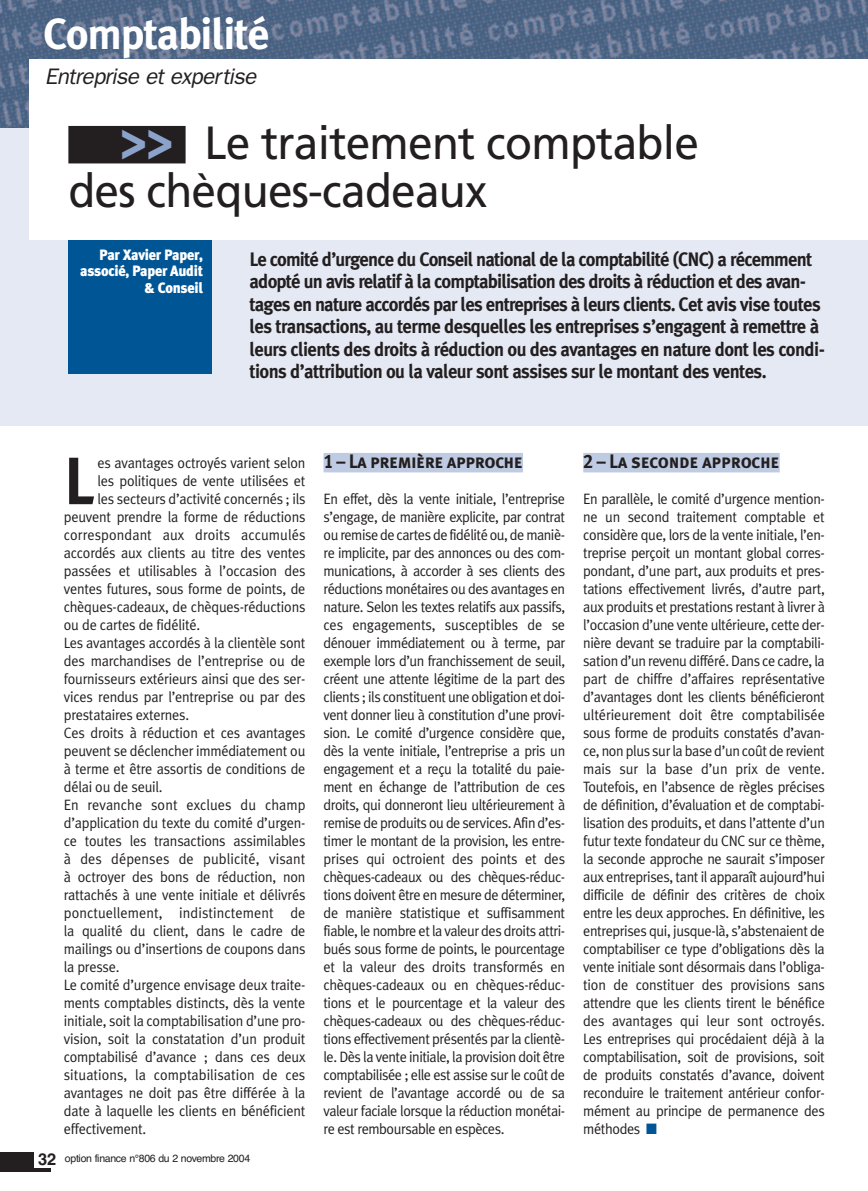
<style>
.page{position:relative;width:868px;height:1191px;background:#fff}
.page>*{position:absolute;margin:0;border:0;box-sizing:border-box;transform-origin:0 0}
.t1{font:700 66.9px "Meta Plus";color:#231f20;scale:.95 1}
.t2{font:46.5px/48px "Frutiger";letter-spacing:-.015em;color:#231f20;scale:.95 1}
.t3{font:700 43.5px "Meta Plus";letter-spacing:-.03em;color:#fff}
.t4{font:italic 22.5px "Franklin Gothic";color:#231f20}
.t5{font:700 19.5px/22.5px "Meta Plus";letter-spacing:-.035em;color:#231f20;scale:.95 1}
.t6{font:19.5px "Meta Plus Bold Caps";letter-spacing:-.025em;color:#231f20;scale:.95 1}
.t7{font:15px/18px "Meta Plus Normal";letter-spacing:-.015em;color:#231f20;text-align:justify;scale:.95 1}
.t8{font:15px "Meta Plus Normal";letter-spacing:.005em;color:#231f20;scale:.95 1}
.t9{font:900 15px/16.5px "Meta Plus";letter-spacing:-.015em;color:#fff;text-align:right;scale:.95 1}
.t10{font:10.5px "Helvetica";letter-spacing:-.03em;color:#231f20}
.s1{font-weight:900;font-size:57px;color:#8ba3cb}
.s2{font-weight:700;font-size:16.5px}
.s3{color:#005595}
</style>
<div class="page">
<img style="left:0;top:0;width:867px;height:128px">
<div style="left:0;top:1152px;width:51px;height:19px;background:#231f20"></div>
<div style="left:34px;top:1150px;width:791px;height:17px;background:#fff"></div>
<div style="left:0;top:128px;width:867px;height:297px;background:#e5e9f3"></div>
<div style="left:29px;top:59px;width:838px;height:181px;background:#fff"></div>
<div style="left:323px;top:453px;width:200px;height:19px;background:#bfcbe3"></div>
<div style="left:583px;top:453px;width:196px;height:19px;background:#bfcbe3"></div>
<div style="left:68px;top:126px;width:117px;height:37px;background:#231f20"></div>
<div style="left:68px;top:240px;width:143px;height:134px;background:#005595"></div>
<h3 class="t3" style="left:43px;top:18px;width:228px">Comptabilité</h3>
<h3 class="t4" style="left:45px;top:69px;width:217px">Entreprise et expertise</h3>
<h2 class="t2" style="left:68px;top:123px;width:665px;text-indent:52px"><span class="s1">&gt;&gt;</span> Le traitement comptable des chèques-cadeaux</h2>
<p class="t5" style="left:249px;top:250px;width:607px">Le comité d’urgence du Conseil national de la comptabilité (CNC) a récemment adopté un avis relatif à la comptabilisation des droits à réduction et des avan&shy;tages en nature accordés par les entreprises à leurs clients. Cet avis vise toutes les transactions, au terme desquelles les entreprises s’engagent à remettre à leurs clients des droits à réduction ou des avantages en nature dont les condi&shy;tions d’attribution ou la valeur sont assises sur le montant des ventes.</p>
<p class="t9" style="left:80px;top:248px;width:131px">Par Xavier Paper, associé, Paper Audit &amp; Conseil</p>
<h1 class="t1" style="left:64px;top:458px;width:34px">L</h1>
<p class="t7" style="left:98px;top:455px;width:220px">es avantages octroyés varient selon</p>
<p class="t7" style="left:98px;top:473px;width:220px">les politiques de vente utilisées et</p>
<p class="t7" style="left:98px;top:491px;width:220px">les secteurs d’activité concernés ; ils</p>
<p class="t7" style="left:64px;top:509px;width:256px">peuvent prendre la forme de réductions</p>
<p class="t8" style="left:64px;top:529px;width:256px">correspondant aux droits accumulés</p>
<p class="t7" style="left:64px;top:545px;width:256px">accordés aux clients au titre des ventes</p>
<p class="t7" style="left:64px;top:563px;width:256px">passées et utilisables à l’occasion des</p>
<p class="t7" style="left:64px;top:581px;width:256px">ventes futures, sous forme de points, de</p>
<p class="t7" style="left:64px;top:599px;width:256px">chèques-cadeaux, de chèques-réductions</p>
<p class="t7" style="left:64px;top:617px;width:145px">ou de cartes de fidélité.</p>
<p class="t7" style="left:64px;top:635px;width:256px">Les avantages accordés à la clientèle sont</p>
<p class="t7" style="left:64px;top:653px;width:256px">des marchandises de l’entreprise ou de</p>
<p class="t7" style="left:64px;top:671px;width:256px">fournisseurs extérieurs ainsi que des ser-</p>
<p class="t7" style="left:64px;top:689px;width:256px">vices rendus par l’entreprise ou par des</p>
<p class="t7" style="left:64px;top:707px;width:134px">prestataires externes.</p>
<p class="t7" style="left:64px;top:725px;width:256px">Ces droits à réduction et ces avantages</p>
<p class="t7" style="left:64px;top:743px;width:256px">peuvent se déclencher immédiatement ou</p>
<p class="t7" style="left:64px;top:761px;width:256px">à terme et être assortis de conditions de</p>
<p class="t7" style="left:64px;top:779px;width:105px">délai ou de seuil.</p>
<p class="t8" style="left:64px;top:799px;width:256px">En revanche sont exclues du champ</p>
<p class="t7" style="left:64px;top:815px;width:256px">d’application du texte du comité d’urgen-</p>
<p class="t7" style="left:64px;top:833px;width:256px">ce toutes les transactions assimilables</p>
<p class="t8" style="left:64px;top:853px;width:256px">à des dépenses de publicité, visant</p>
<p class="t7" style="left:64px;top:869px;width:256px">à octroyer des bons de réduction, non</p>
<p class="t7" style="left:64px;top:887px;width:256px">rattachés à une vente initiale et délivrés</p>
<p class="t8" style="left:64px;top:907px;width:256px">ponctuellement, indistinctement de</p>
<p class="t7" style="left:64px;top:923px;width:256px">la qualité du client, dans le cadre de</p>
<p class="t7" style="left:64px;top:941px;width:256px">mailings ou d’insertions de coupons dans</p>
<p class="t7" style="left:64px;top:959px;width:60px">la presse.</p>
<p class="t7" style="left:64px;top:977px;width:256px">Le comité d’urgence envisage deux traite-</p>
<p class="t7" style="left:64px;top:995px;width:256px">ments comptables distincts, dès la vente</p>
<p class="t7" style="left:64px;top:1013px;width:256px">initiale, soit la comptabilisation d’une pro-</p>
<p class="t7" style="left:64px;top:1031px;width:256px">vision, soit la constatation d’un produit</p>
<p class="t7" style="left:64px;top:1049px;width:256px">comptabilisé d’avance ; dans ces deux</p>
<p class="t8" style="left:64px;top:1069px;width:256px">situations, la comptabilisation de ces</p>
<p class="t7" style="left:64px;top:1085px;width:256px">avantages ne doit pas être différée à la</p>
<p class="t7" style="left:64px;top:1103px;width:256px">date à laquelle les clients en bénéficient</p>
<p class="t7" style="left:64px;top:1121px;width:88px">effectivement.</p>
<p class="t10" style="left:38px;top:1154px;width:213px"><span class="s2">32</span> option finance n°806 du 2 novembre 2004</p>
<h3 class="t6" style="left:323px;top:450px;width:211px">1 – La première approche</h3>
<p class="t7" style="left:323px;top:491px;width:256px">En effet, dès la vente initiale, l’entreprise s’engage, de manière explicite, par contrat ou remise de cartes de fidélité ou, de maniè&shy;re implicite, par des annonces ou des com&shy;munications, à accorder à ses clients des réductions monétaires ou des avantages en nature. Selon les textes relatifs aux passifs, ces engagements, susceptibles de se dénouer immédiatement ou à terme, par exemple lors d’un franchissement de seuil, créent une attente légitime de la part des clients ; ils constituent une obligation et doi&shy;vent donner lieu à constitution d’une provi&shy;sion. Le comité d’urgence considère que, dès la vente initiale, l’entreprise a pris un engagement et a reçu la totalité du paie&shy;ment en échange de l’attribution de ces droits, qui donneront lieu ultérieurement à remise de produits ou de services. Afin d’es&shy;timer le montant de la provision, les entre&shy;prises qui octroient des points et des chèques-cadeaux ou des chèques-réduc&shy;tions doivent être en mesure de déterminer, de manière statistique et suffisamment fiable, le nombre et la valeur des droits attri&shy;bués sous forme de points, le pourcentage et la valeur des droits transformés en chèques-cadeaux ou en chèques-réduc&shy;tions et le pourcentage et la valeur des chèques-cadeaux ou des chèques-réduc&shy;tions effectivement présentés par la clientè&shy;le. Dès la vente initiale, la provision doit être comptabilisée ; elle est assise sur le coût de revient de l’avantage accordé ou de sa valeur faciale lorsque la réduction monétai&shy;re est remboursable en espèces.</p>
<h3 class="t6" style="left:583px;top:450px;width:208px">2 – La seconde approche</h3>
<p class="t7" style="left:583px;top:491px;width:256px">En parallèle, le comité d’urgence mention&shy;ne un second traitement comptable et considère que, lors de la vente initiale, l’en&shy;treprise perçoit un montant global corres&shy;pondant, d’une part, aux produits et pres&shy;tations effectivement livrés, d’autre part, aux produits et prestations restant à livrer à l’occasion d’une vente ultérieure, cette der&shy;nière devant se traduire par la comptabili&shy;sation d’un revenu différé. Dans ce cadre, la part de chiffre d’affaires représentative d’avantages dont les clients bénéficieront ultérieurement doit être comptabilisée sous forme de produits constatés d’avan&shy;ce, non plus sur la base d’un coût de revient mais sur la base d’un prix de vente.<br>Toutefois, en l’absence de règles précises de définition, d’évaluation et de comptabi&shy;lisation des produits, et dans l’attente d’un futur texte fondateur du CNC sur ce thème, la seconde approche ne saurait s’imposer aux entreprises, tant il apparaît aujourd’hui difficile de définir des critères de choix entre les deux approches. En définitive, les entreprises qui, jusque-là, s’abstenaient de comptabiliser ce type d’obligations dès la vente initiale sont désormais dans l’obliga&shy;tion de constituer des provisions sans attendre que les clients tirent le bénéfice des avantages qui leur sont octroyés.<br>Les entreprises qui procédaient déjà à la comptabilisation, soit de provisions, soit de produits constatés d’avance, doivent reconduire le traitement antérieur confor&shy;mément au principe de permanence des méthodes <span class="s3">■</span></p>
</div>
